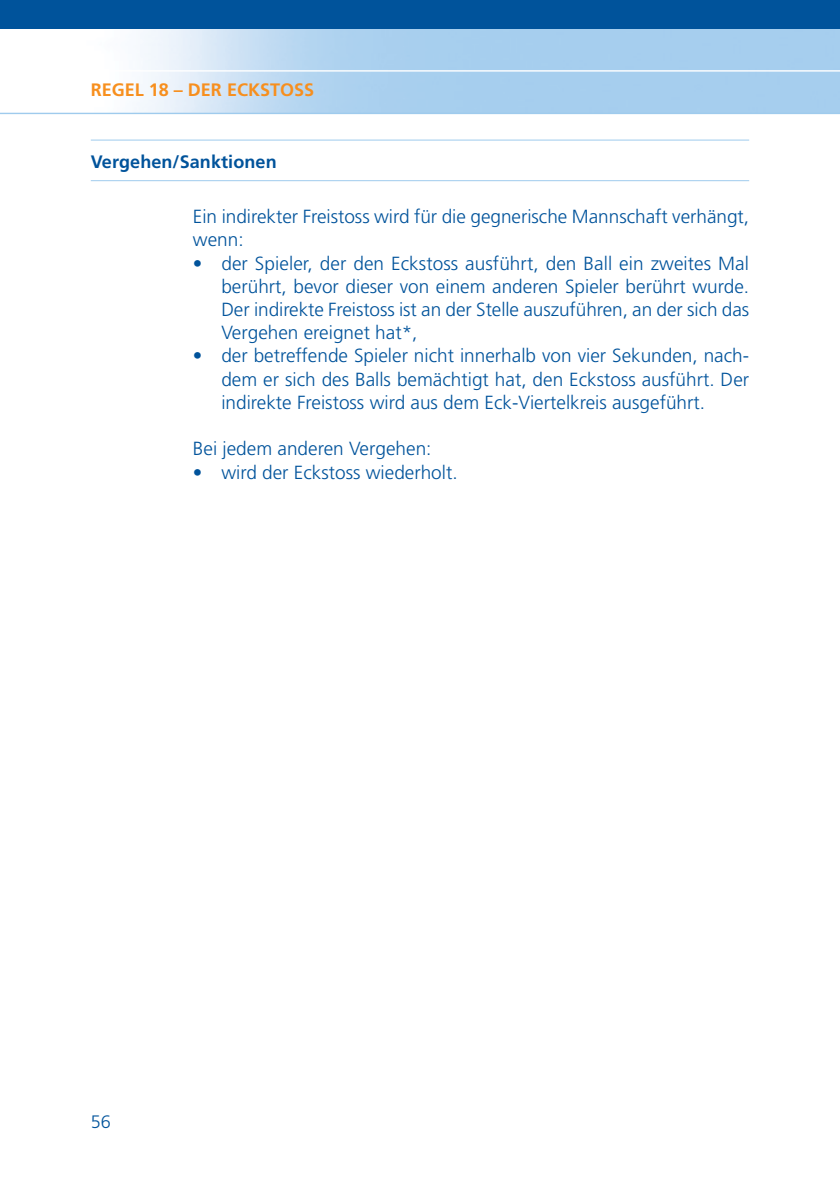
<style>
.page{position:relative;width:840px;height:1191px;background:#fff}
.page>*{position:absolute;margin:0;border:0;box-sizing:border-box;transform-origin:0 0}
.t1{font:300 19px/23.2px "Frutiger";color:#00539b;text-align:justify}
.t2{font:700 18px "Frutiger";letter-spacing:.005em;color:#00539b}
.t3{font:700 18px "Frutiger";color:#f78f1e}
.t4{font:300 18px "Frutiger";color:#00539b}
</style>
<div class="page">
<img style="left:0;top:28px;width:839px;height:85px">
<div style="left:0;top:0;width:839px;height:28px;background:#00539b"></div>
<hr style="left:0;top:70px;width:839px;height:2px;background:#fff">
<hr style="left:0;top:113px;width:839px;height:1px;background:#9fcbed">
<hr style="left:91px;top:140px;width:657px;height:1px;background:#9fcbed">
<hr style="left:91px;top:180px;width:657px;height:1px;background:#9fcbed">
<p class="t3" style="left:91px;top:82px;width:225px">REGEL 18 – DER ECKSTOSS</p>
<p class="t2" style="left:91px;top:154px;width:187px">Vergehen/Sanktionen</p>
<p class="t1" style="left:193px;top:206px;width:557px">Ein indirekter Freistoss wird für die gegnerische Mannschaft verhängt, wenn:</p>
<p class="t1" style="left:221px;top:253px;width:529px;text-indent:-28px">• der Spieler, der den Eckstoss ausführt, den Ball ein zweites Mal berührt, bevor dieser von einem anderen Spieler berührt wurde.<br>Der indirekte Freistoss ist an der Stelle auszuführen, an der sich das Vergehen ereignet hat*,</p>
<p class="t1" style="left:221px;top:346px;width:529px;text-indent:-28px">• der betreffende Spieler nicht innerhalb von vier Sekunden, nach&shy;dem er sich des Balls bemächtigt hat, den Eckstoss ausführt. Der indirekte Freistoss wird aus dem Eck-Viertelkreis ausgeführt.</p>
<p class="t1" style="left:193px;top:438px;width:240px">Bei jedem anderen Vergehen:</p>
<p class="t1" style="left:193px;top:462px;width:266px">• wird der Eckstoss wiederholt.</p>
<p class="t4" style="left:91px;top:1114px;width:22px">56</p>
</div>
